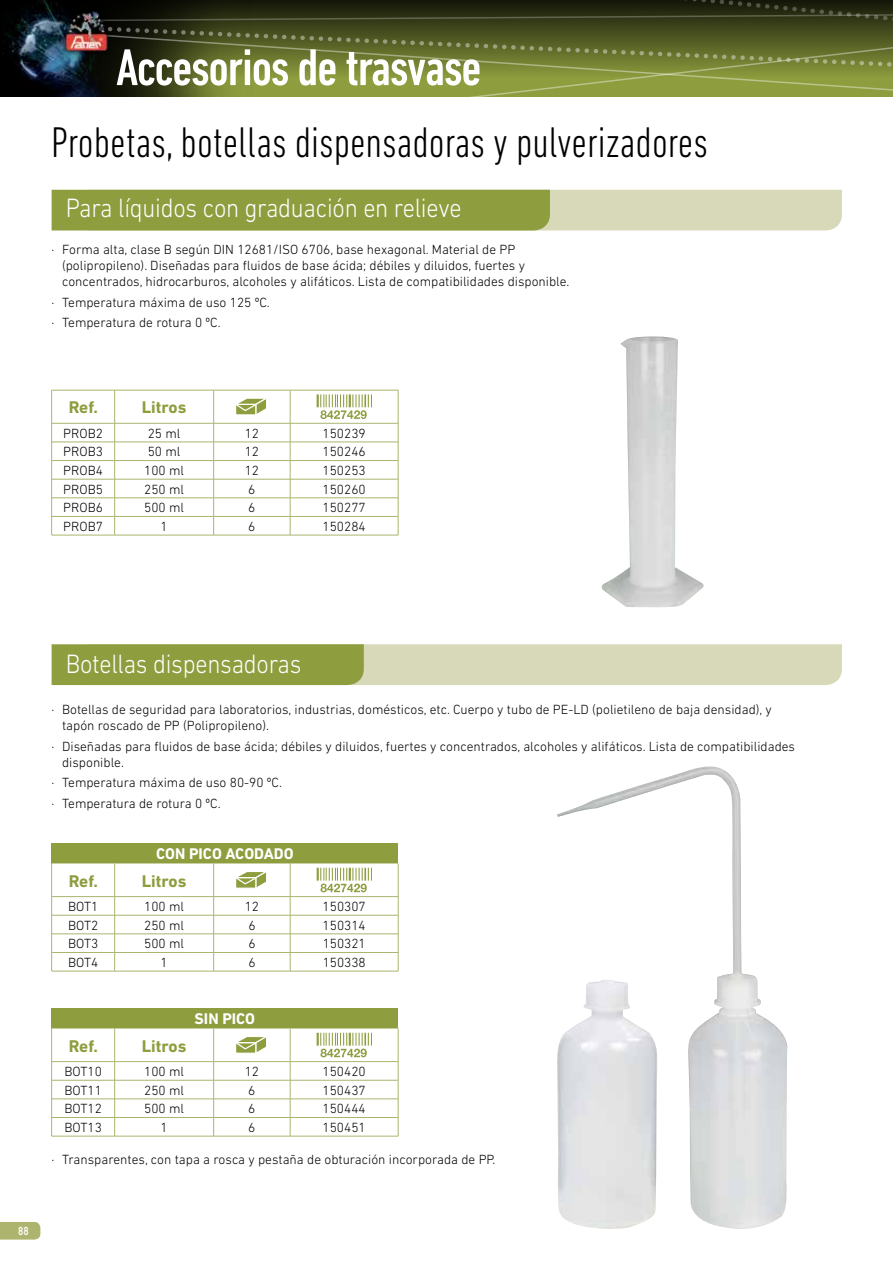
<style>
.page{position:relative;width:893px;height:1263px;background:#fff}
.page>*{position:absolute;margin:0;border:0;box-sizing:border-box;transform-origin:0 0}
.t1{font:500 condensed 52.5px "DIN Next LT Pro";letter-spacing:-.02em;color:#fff}
.t2{font:300 condensed 43.65px "DIN Next LT Pro";color:#000}
.t3{font:300 27px "DIN Next LT Pro";letter-spacing:-.01em;color:#fff;scale:.9 1}
.t4{font:700 17.25px "DIN Next LT Pro";color:#8e9d3e}
.t5{font:700 15.75px "DIN Next LT Pro";color:#fff}
.t6{font:300 13.5px/16.2px "DIN Next LT Pro";color:#000}
.t7{font:500 12px "DIN Next LT Pro";color:#fff;scale:.8 1}
</style>
<div class="page">
<img style="left:0;top:0;width:287px;height:97px">
<svg style="left:105px;top:31px;width:320px;height:66px;background:#5f692b"></svg>
<svg style="left:94px;top:7px;width:331px;height:24px;background:#2b2f15"></svg>
<svg style="left:425px;top:0;width:468px;height:97px;background:#5f692c"></svg>
<img style="left:64px;top:9px;width:47px;height:45px">
<svg style="left:0;top:1222px;width:40px;height:17px"></svg>
<svg style="left:52px;top:190px;width:790px;height:40px;background:#a9b36b"></svg>
<svg style="left:52px;top:644px;width:790px;height:41px;background:#bbc189"></svg>
<svg style="left:52px;top:391px;width:346px;height:144px"></svg>
<hr style="left:114px;top:390px;width:1px;height:33px;background:#acb46e">
<hr style="left:213px;top:390px;width:1px;height:33px;background:#acb46e">
<hr style="left:290px;top:390px;width:1px;height:33px;background:#acb46e">
<hr style="left:398px;top:390px;width:1px;height:33px;background:#acb46e">
<hr style="left:52px;top:442px;width:63px;height:1px;background:#acb46e">
<hr style="left:115px;top:442px;width:99px;height:1px;background:#acb46e">
<hr style="left:214px;top:442px;width:76px;height:1px;background:#acb46e">
<hr style="left:290px;top:442px;width:108px;height:1px;background:#acb46e">
<hr style="left:52px;top:460px;width:63px;height:1px;background:#acb46e">
<hr style="left:115px;top:460px;width:99px;height:1px;background:#acb46e">
<hr style="left:214px;top:460px;width:76px;height:1px;background:#acb46e">
<hr style="left:290px;top:460px;width:108px;height:1px;background:#acb46e">
<hr style="left:52px;top:479px;width:63px;height:1px;background:#acb46e">
<hr style="left:115px;top:479px;width:99px;height:1px;background:#acb46e">
<hr style="left:214px;top:479px;width:76px;height:1px;background:#acb46e">
<hr style="left:290px;top:479px;width:108px;height:1px;background:#acb46e">
<hr style="left:52px;top:497px;width:63px;height:1px;background:#acb46e">
<hr style="left:115px;top:497px;width:99px;height:1px;background:#acb46e">
<hr style="left:214px;top:497px;width:76px;height:1px;background:#acb46e">
<hr style="left:290px;top:497px;width:108px;height:1px;background:#acb46e">
<hr style="left:52px;top:516px;width:63px;height:1px;background:#acb46e">
<svg style="left:51px;top:423px;width:1px;height:112px"></svg>
<hr style="left:115px;top:516px;width:99px;height:1px;background:#acb46e">
<svg style="left:114px;top:424px;width:1px;height:111px"></svg>
<hr style="left:214px;top:516px;width:76px;height:1px;background:#acb46e">
<svg style="left:213px;top:424px;width:1px;height:111px"></svg>
<hr style="left:290px;top:516px;width:108px;height:1px;background:#acb46e">
<svg style="left:290px;top:424px;width:1px;height:111px"></svg>
<svg style="left:398px;top:423px;width:1px;height:112px"></svg>
<hr style="left:52px;top:535px;width:63px;height:1px;background:#acb46e">
<hr style="left:115px;top:535px;width:99px;height:1px;background:#acb46e">
<hr style="left:214px;top:535px;width:76px;height:1px;background:#acb46e">
<hr style="left:290px;top:535px;width:108px;height:1px;background:#acb46e">
<hr style="left:52px;top:390px;width:63px;height:1px;background:#acb46e">
<hr style="left:51px;top:390px;width:1px;height:33px;background:#acb46e">
<hr style="left:115px;top:390px;width:99px;height:1px;background:#acb46e">
<hr style="left:214px;top:390px;width:76px;height:1px;background:#acb46e">
<hr style="left:290px;top:390px;width:108px;height:1px;background:#acb46e">
<hr style="left:52px;top:423px;width:63px;height:1px;background:#acb46e">
<hr style="left:115px;top:423px;width:99px;height:1px;background:#acb46e">
<hr style="left:214px;top:423px;width:76px;height:1px;background:#acb46e">
<hr style="left:290px;top:423px;width:108px;height:1px;background:#acb46e">
<svg style="left:234px;top:396px;width:37px;height:21px"></svg>
<svg style="left:317px;top:394px;width:55px;height:25px"></svg>
<div style="left:52px;top:843px;width:346px;height:20px;background:#8e9d3e"></div>
<hr style="left:52px;top:971px;width:63px;height:1px;background:#acb46e">
<hr style="left:115px;top:971px;width:99px;height:1px;background:#acb46e">
<hr style="left:214px;top:971px;width:76px;height:1px;background:#acb46e">
<hr style="left:290px;top:971px;width:108px;height:1px;background:#acb46e">
<svg style="left:51px;top:863px;width:348px;height:108px"></svg>
<div style="left:52px;top:1008px;width:346px;height:20px;background:#8e9d3e"></div>
<hr style="left:52px;top:1136px;width:63px;height:1px;background:#acb46e">
<hr style="left:115px;top:1136px;width:99px;height:1px;background:#acb46e">
<hr style="left:214px;top:1136px;width:76px;height:1px;background:#acb46e">
<hr style="left:290px;top:1136px;width:108px;height:1px;background:#acb46e">
<svg style="left:51px;top:1028px;width:348px;height:108px"></svg>
<img style="left:557px;top:766px;width:231px;height:463px">
<img style="left:557px;top:980px;width:101px;height:249px">
<img style="left:601px;top:336px;width:103px;height:271px">
<h1 class="t1" style="left:116px;top:38px;width:367px">Accesorios de trasvase</h1>
<h2 class="t2" style="left:51px;top:117px;width:658px">Probetas, botellas dispensadoras y pulverizadores</h2>
<h3 class="t3" style="left:66px;top:192px;width:442px">Para líquidos con graduación en relieve</h3>
<p class="t6" style="left:62px;top:241px;width:509px;text-indent:-11px">· Forma alta, clase B según DIN 12681/ISO 6706, base hexagonal. Material de PP (polipropileno). Diseñadas para fluidos de base ácida; débiles y diluidos, fuertes y concentrados, hidrocarburos, alcoholes y alifáticos. Lista de compatibilidades disponible.</p>
<p class="t6" style="left:52px;top:292px;width:220px;line-height:20.4px">· Temperatura máxima de uso 125 ºC. · Temperatura de rotura 0 ºC.</p>
<p class="t4" style="left:69px;top:397px;width:31px">Ref.</p>
<p class="t4" style="left:142px;top:397px;width:46px">Litros</p>
<p class="t6" style="left:63px;top:425px;width:41px">PROB2</p>
<p class="t6" style="left:148px;top:425px;width:34px">25 ml</p>
<p class="t6" style="left:245px;top:425px;width:16px">12</p>
<p class="t6" style="left:323px;top:425px;width:45px">150239</p>
<p class="t6" style="left:63px;top:443px;width:41px">PROB3</p>
<p class="t6" style="left:148px;top:443px;width:34px">50 ml</p>
<p class="t6" style="left:245px;top:443px;width:16px">12</p>
<p class="t6" style="left:323px;top:443px;width:45px">150246</p>
<p class="t6" style="left:63px;top:462px;width:41px">PROB4</p>
<p class="t6" style="left:144px;top:462px;width:41px">100 ml</p>
<p class="t6" style="left:245px;top:462px;width:16px">12</p>
<p class="t6" style="left:323px;top:462px;width:45px">150253</p>
<p class="t6" style="left:63px;top:481px;width:41px">PROB5</p>
<p class="t6" style="left:144px;top:481px;width:41px">250 ml</p>
<p class="t6" style="left:248px;top:481px;width:9px">6</p>
<p class="t6" style="left:323px;top:481px;width:45px">150260</p>
<p class="t6" style="left:63px;top:499px;width:41px">PROB6</p>
<p class="t6" style="left:144px;top:499px;width:41px">500 ml</p>
<p class="t6" style="left:248px;top:499px;width:9px">6</p>
<p class="t6" style="left:323px;top:499px;width:45px">150277</p>
<p class="t6" style="left:63px;top:518px;width:41px">PROB7</p>
<p class="t6" style="left:161px;top:518px;width:9px">1</p>
<p class="t6" style="left:248px;top:518px;width:9px">6</p>
<p class="t6" style="left:323px;top:518px;width:45px">150284</p>
<p class="t7" style="left:18px;top:1223px;width:15px">88</p>
<h3 class="t3" style="left:66px;top:648px;width:263px">Botellas dispensadoras</h3>
<p class="t6" style="left:62px;top:701px;width:711px;text-indent:-11px">· Botellas de seguridad para laboratorios, industrias, domésticos, etc. Cuerpo y tubo de PE-LD (polietileno de baja densidad), y tapón roscado de PP (Polipropileno).</p>
<p class="t6" style="left:62px;top:738px;width:734px;text-indent:-11px">· Diseñadas para fluidos de base ácida; débiles y diluidos, fuertes y concentrados, alcoholes y alifáticos. Lista de compatibilidades disponible.</p>
<p class="t6" style="left:52px;top:772px;width:232px;line-height:20.4px">· Temperatura máxima de uso 80-90 ºC. · Temperatura de rotura 0 ºC.</p>
<p class="t5" style="left:156px;top:845px;width:139px">CON PICO ACODADO</p>
<p class="t4" style="left:69px;top:870px;width:31px">Ref.</p>
<p class="t4" style="left:142px;top:870px;width:46px">Litros</p>
<p class="t6" style="left:68px;top:898px;width:32px">BOT1</p>
<p class="t6" style="left:144px;top:898px;width:41px">100 ml</p>
<p class="t6" style="left:245px;top:898px;width:16px">12</p>
<p class="t6" style="left:323px;top:898px;width:45px">150307</p>
<p class="t6" style="left:68px;top:917px;width:32px">BOT2</p>
<p class="t6" style="left:144px;top:917px;width:41px">250 ml</p>
<p class="t6" style="left:248px;top:917px;width:9px">6</p>
<p class="t6" style="left:323px;top:917px;width:45px">150314</p>
<p class="t6" style="left:68px;top:935px;width:32px">BOT3</p>
<p class="t6" style="left:144px;top:935px;width:41px">500 ml</p>
<p class="t6" style="left:248px;top:935px;width:9px">6</p>
<p class="t6" style="left:323px;top:935px;width:45px">150321</p>
<p class="t6" style="left:68px;top:954px;width:32px">BOT4</p>
<p class="t6" style="left:161px;top:954px;width:9px">1</p>
<p class="t6" style="left:248px;top:954px;width:9px">6</p>
<p class="t6" style="left:323px;top:954px;width:45px">150338</p>
<p class="t5" style="left:195px;top:1010px;width:62px">SIN PICO</p>
<p class="t4" style="left:69px;top:1035px;width:31px">Ref.</p>
<p class="t4" style="left:142px;top:1035px;width:46px">Litros</p>
<p class="t6" style="left:64px;top:1063px;width:39px">BOT10</p>
<p class="t6" style="left:144px;top:1063px;width:41px">100 ml</p>
<p class="t6" style="left:245px;top:1063px;width:16px">12</p>
<p class="t6" style="left:323px;top:1063px;width:45px">150420</p>
<p class="t6" style="left:64px;top:1082px;width:39px">BOT11</p>
<p class="t6" style="left:144px;top:1082px;width:41px">250 ml</p>
<p class="t6" style="left:248px;top:1082px;width:9px">6</p>
<p class="t6" style="left:323px;top:1082px;width:45px">150437</p>
<p class="t6" style="left:64px;top:1100px;width:39px">BOT12</p>
<p class="t6" style="left:144px;top:1100px;width:41px">500 ml</p>
<p class="t6" style="left:248px;top:1100px;width:9px">6</p>
<p class="t6" style="left:323px;top:1100px;width:45px">150444</p>
<p class="t6" style="left:64px;top:1119px;width:39px">BOT13</p>
<p class="t6" style="left:161px;top:1119px;width:9px">1</p>
<p class="t6" style="left:248px;top:1119px;width:9px">6</p>
<p class="t6" style="left:323px;top:1119px;width:45px">150451</p>
<p class="t6" style="left:52px;top:1151px;width:445px">· Transparentes, con tapa a rosca y pestaña de obturación incorporada de PP.</p>
</div>
